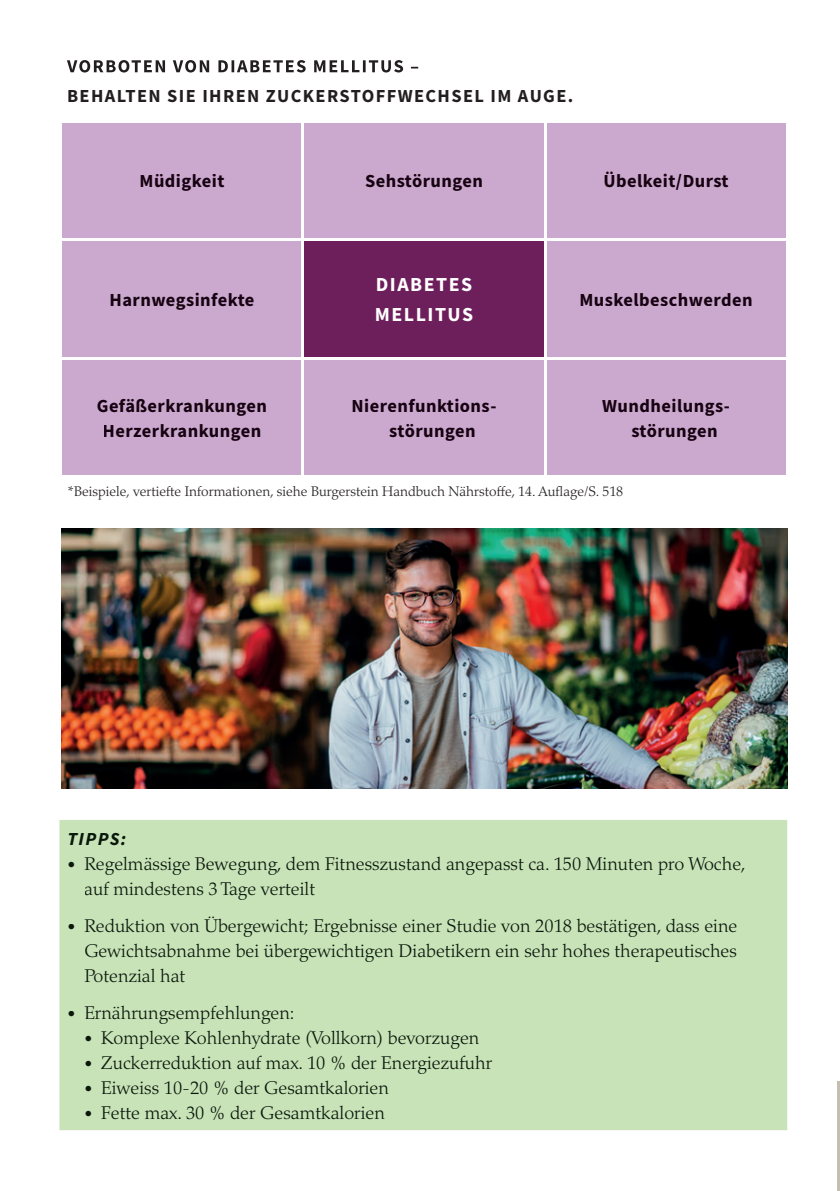
<style>
.page{position:relative;width:840px;height:1191px;background:#fff}
.page>*{position:absolute;margin:0;border:0;box-sizing:border-box;transform-origin:0 0}
.t1{font:700 19.8px/29.8px "Source Sans Pro";letter-spacing:.075em;color:#fff}
.t2{font:300 18.4px/24.8px "Palatino LT Pro";color:#0a180c}
.t3{font:700 18.4px/24.8px "Source Sans Pro";letter-spacing:.025em;color:#160211}
.t4{font:700 18.4px "Source Sans Pro";letter-spacing:.075em;color:#231f20}
.t5{font:italic 700 18.4px "Source Sans Pro";letter-spacing:.075em;color:#0a180c}
.t6{font:300 14px "Palatino LT Pro";color:#231f20}
.s1{font-size:16px}
</style>
<div class="page">
<svg style="left:67px;top:60px;width:352px;height:12px"></svg>
<div style="left:62px;top:123px;width:723px;height:352px;background:#cba8ce"></div>
<div style="left:303px;top:240px;width:241px;height:118px;background:#6d1f5c"></div>
<hr style="left:301px;top:123px;width:3px;height:115px;background:#fff">
<hr style="left:543px;top:123px;width:3px;height:115px;background:#fff">
<hr style="left:59px;top:238px;width:244px;height:3px;background:#fff">
<hr style="left:303px;top:238px;width:241px;height:3px;background:#fff">
<hr style="left:301px;top:241px;width:3px;height:115px;background:#fff">
<hr style="left:544px;top:238px;width:244px;height:3px;background:#fff">
<hr style="left:543px;top:241px;width:3px;height:115px;background:#fff">
<hr style="left:59px;top:356px;width:244px;height:3px;background:#fff">
<hr style="left:303px;top:356px;width:241px;height:3px;background:#fff">
<hr style="left:301px;top:359px;width:3px;height:116px;background:#fff">
<hr style="left:544px;top:356px;width:244px;height:3px;background:#fff">
<hr style="left:543px;top:359px;width:3px;height:116px;background:#fff">
<div style="left:141px;top:174px;width:83px;height:17px;background:#cba8ce"></div>
<div style="left:365px;top:174px;width:116px;height:17px;background:#cba8ce"></div>
<div style="left:604px;top:172px;width:124px;height:18px;background:#cba8ce"></div>
<div style="left:111px;top:292px;width:142px;height:18px;background:#cba8ce"></div>
<div style="left:580px;top:293px;width:171px;height:13px;background:#cba8ce"></div>
<div style="left:98px;top:398px;width:168px;height:18px;background:#cba8ce"></div>
<div style="left:104px;top:424px;width:156px;height:16px;background:#cba8ce"></div>
<div style="left:353px;top:398px;width:142px;height:14px;background:#cba8ce"></div>
<div style="left:389px;top:423px;width:85px;height:17px;background:#cba8ce"></div>
<div style="left:602px;top:398px;width:126px;height:18px;background:#cba8ce"></div>
<div style="left:631px;top:423px;width:85px;height:17px;background:#cba8ce"></div>
<img style="left:62px;top:528px;width:724px;height:260px">
<div style="left:59px;top:820px;width:727px;height:310px;background:#c9e3b8"></div>
<hr style="left:837px;top:1081px;width:2px;height:110px;background:#c4beb0">
<p class="t4" style="left:67px;top:84px;width:507px">BEHALTEN SIE IHREN ZUCKERSTOFFWECHSEL IM AUGE.</p>
<p class="t3" style="left:139px;top:168px;width:86px">Müdigkeit</p>
<p class="t3" style="left:365px;top:168px;width:119px">Sehstörungen</p>
<p class="t3" style="left:603px;top:168px;width:127px">Übelkeit/Durst</p>
<p class="t3" style="left:109px;top:287px;width:146px">Harnwegsinfekte</p>
<p class="t1" style="left:374px;top:270px;width:100px">DIABETES<br>MELLITUS</p>
<p class="t3" style="left:579px;top:287px;width:175px">Muskelbeschwerden</p>
<p class="t3" style="left:97px;top:393px;width:172px;text-align:center">Gefäßerkrankungen<br>Herzerkrankungen</p>
<p class="t3" style="left:389px;top:393px;width:109px;text-indent:-38px">Nierenfunktions&shy;störungen</p>
<p class="t3" style="left:631px;top:393px;width:100px;text-indent:-29px">Wundheilungs&shy;störungen</p>
<p class="t6" style="left:67px;top:483px;width:557px">*Beispiele, vertiefte Informationen, siehe Burgerstein Handbuch Nährstoffe, 14. Auflage/S. 518</p>
<p class="t5" style="left:67px;top:826px;width:60px">TIPPS:</p>
<p class="t2" style="left:84px;top:851px;width:662px;text-indent:-17px"><span class="s1">•</span> Regelmässige Bewegung, dem Fitnesszustand angepasst ca. 150 Minuten pro Woche, auf mindestens 3 Tage verteilt</p>
<p class="t2" style="left:84px;top:913px;width:654px;text-align:justify;text-indent:-17px"><span class="s1">•</span> Reduktion von Übergewicht; Ergebnisse einer Studie von 2018 bestätigen, dass eine Gewichtsabnahme bei übergewichtigen Diabetikern ein sehr hohes therapeutisches Potenzial hat</p>
<p class="t2" style="left:67px;top:1000px;width:228px"><span class="s1">•</span> Ernährungsempfehlungen:</p>
<p class="t2" style="left:84px;top:1025px;width:396px"><span class="s1">•</span> Komplexe Kohlenhydrate (Vollkorn) bevorzugen</p>
<p class="t2" style="left:84px;top:1050px;width:409px"><span class="s1">•</span> Zuckerreduktion auf max. 10 % der Energiezufuhr</p>
<p class="t2" style="left:84px;top:1075px;width:306px"><span class="s1">•</span> Eiweiss 10-20 % der Gesamtkalorien</p>
<p class="t2" style="left:84px;top:1100px;width:302px"><span class="s1">•</span> Fette max. 30 % der Gesamtkalorien</p>
</div>
